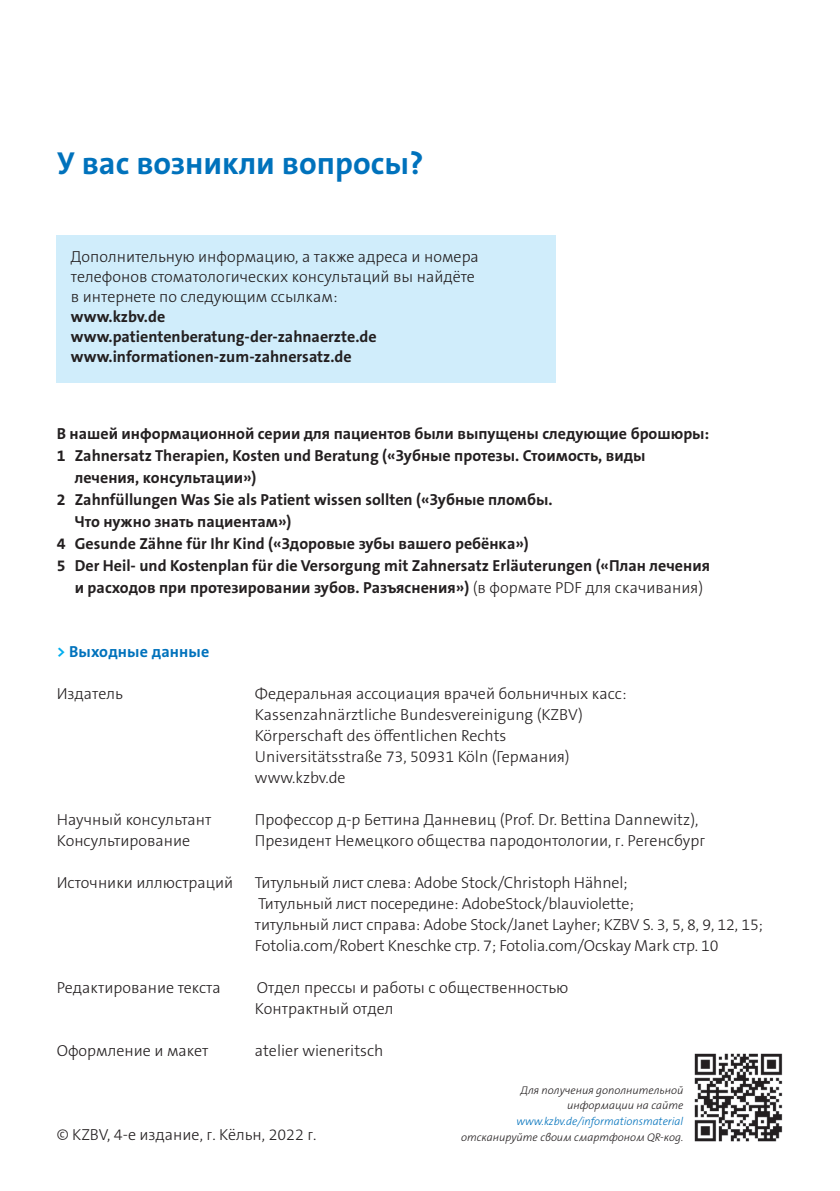
<style>
.page{position:relative;width:840px;height:1191px;background:#fff}
.page>*{position:absolute;margin:0;border:0;box-sizing:border-box;transform-origin:0 0}
.t1{font:700 32px "The Sans B Plus W7";color:#0072bc}
.t2{font:300 16px/21px "The Sans B Plus W3";color:#231f20}
.t3{font:700 16px/20px "The Sans B Plus W7";color:#231f20}
.t4{font:700 16px "The Sans B Plus W7";letter-spacing:.01em;color:#0072bc}
.t5{font:italic 300 11.2px/16px "The Sans B Plus W3";color:#231f20;text-align:right}
.t6{font:italic 300 11.2px "The Sans B Plus W3";color:#0072bc}
.s1{font-family:"The Sans B Plus W3";font-weight:300}
.s2{color:#00aeef}
</style>
<div class="page">
<div style="left:57px;top:236px;width:499px;height:147px;background:#d0edfb"></div>
<img style="left:694px;top:1053px;width:88px;height:88px">
<h1 class="t1" style="left:57px;top:143px;width:368px">У вас возникли вопросы?</h1>
<p class="t2" style="left:71px;top:247px;width:409px;line-height:20px">Дополнительную информацию, а также адреса и номера телефонов стоматологических консультаций вы найдёте в интернете по следующим ссылкам:</p>
<p class="t3" style="left:71px;top:307px;width:307px">www.kzbv.de www.patientenberatung-der-zahnaerzte.de www.informationen-zum-zahnersatz.de</p>
<p class="t3" style="left:57px;top:424px;width:653px">В нашей информационной серии для пациентов были выпущены следующие брошюры:</p>
<p class="t3" style="left:57px;top:446px;width:590px">1 Zahnersatz Therapien, Kosten und Beratung («Зубные протезы. Стоимость, виды</p>
<p class="t3" style="left:75px;top:468px;width:183px">лечения, консультации»)</p>
<p class="t3" style="left:57px;top:490px;width:497px">2 Zahnfüllungen Was Sie als Patient wissen sollten («Зубные пломбы.</p>
<p class="t3" style="left:75px;top:512px;width:218px">Что нужно знать пациентам»)</p>
<p class="t3" style="left:57px;top:534px;width:473px">4 Gesunde Zähne für Ihr Kind («Здоровые зубы вашего ребёнка»)</p>
<p class="t3" style="left:57px;top:556px;width:654px">5 Der Heil- und Kostenplan für die Versorgung mit Zahnersatz Erläuterungen («План лечения</p>
<p class="t3" style="left:75px;top:578px;width:629px">и расходов при протезировании зубов. Разъяснения») <span class="s1">(в формате PDF для скачивания)</span></p>
<p class="t4" style="left:57px;top:641px;width:154px"><span class="s2">&gt;</span> Выходные данные</p>
<p class="t2" style="left:57px;top:683px;width:67px">Издатель</p>
<p class="t2" style="left:255px;top:683px;width:373px">Федеральная ассоциация врачей больничных касс:<br>Kassenzahnärztliche Bundesvereinigung (KZBV)<br>Körperschaft des öffentlichen Rechts Universitätsstraße 73, 50931 Köln (Германия) www.kzbv.de</p>
<p class="t2" style="left:57px;top:809px;width:156px">Научный консультант</p>
<p class="t2" style="left:255px;top:809px;width:445px">Профессор д-р Беттина Данневиц (Prof. Dr. Bettina Dannewitz),</p>
<p class="t2" style="left:57px;top:830px;width:135px">Консультирование</p>
<p class="t2" style="left:255px;top:830px;width:451px">Президент Немецкого общества пародонтологии, г. Регенсбург</p>
<p class="t2" style="left:57px;top:872px;width:178px">Источники иллюстраций</p>
<p class="t2" style="left:255px;top:872px;width:509px">Титульный лист слева: Adobe Stock/Christoph Hähnel;<br>Титульный лист посередине: AdobeStock/blauviolette;<br>титульный лист справа: Adobe Stock/Janet Layher; KZBV S. 3, 5, 8, 9, 12, 15; Fotolia.com/Robert Kneschke стр. 7; Fotolia.com/Ocskay Mark стр. 10</p>
<p class="t2" style="left:57px;top:977px;width:165px">Редактирование текста</p>
<p class="t2" style="left:255px;top:977px;width:314px">Отдел прессы и работы с общественностью<br>Контрактный отдел</p>
<p class="t2" style="left:57px;top:1040px;width:153px">Оформление и макет</p>
<p class="t2" style="left:255px;top:1040px;width:130px">atelier wieneritsch</p>
<p class="t2" style="left:57px;top:1124px;width:261px">© KZBV, 4-е издание, г. Кёльн, 2022 г.</p>
<p class="t5" style="left:520px;top:1082px;width:164px">Для получения дополнительной информации на сайте</p>
<p class="t6" style="left:516px;top:1115px;width:168px">www.kzbv.de/informationsmaterial</p>
<p class="t5" style="left:461px;top:1130px;width:223px">отсканируйте своим смартфоном QR-код.</p>
</div>
